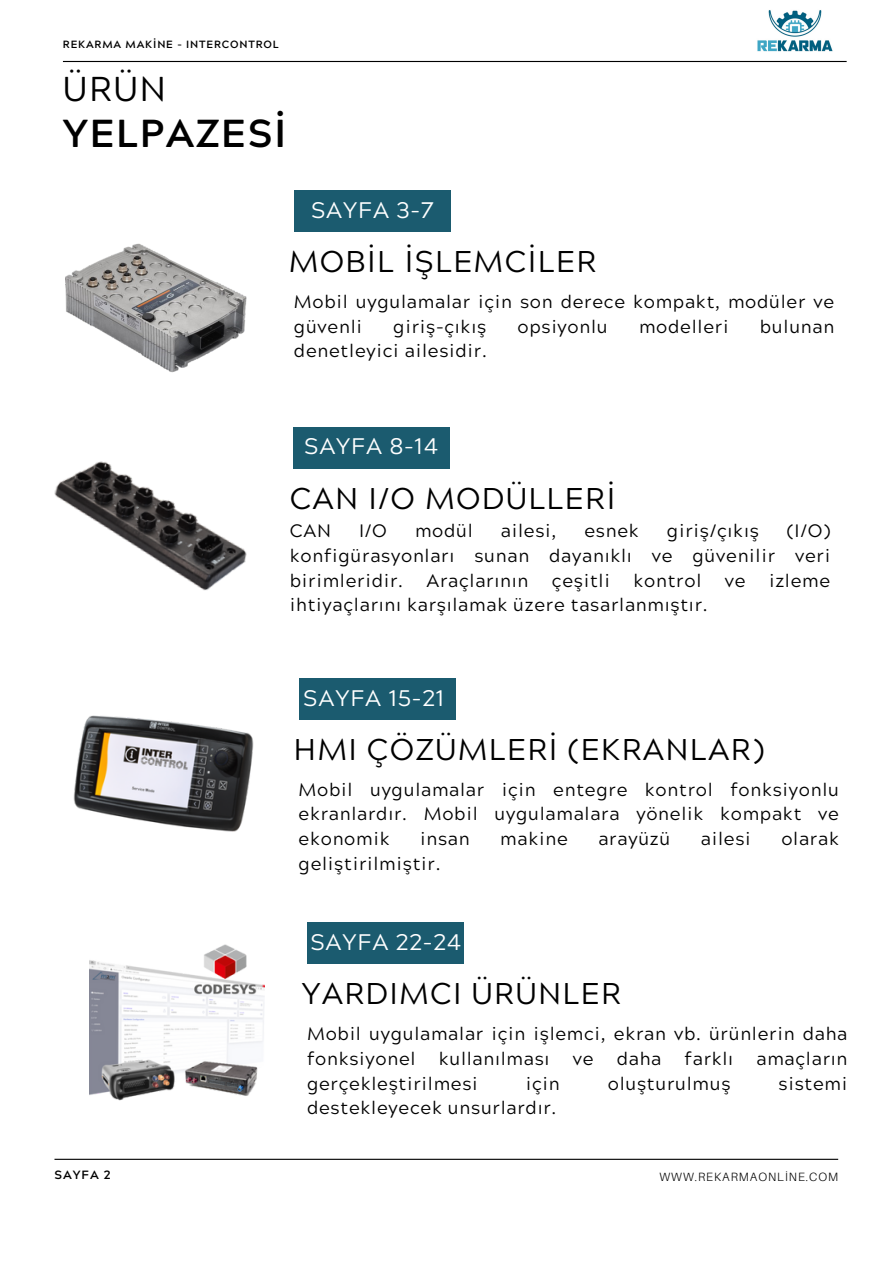
<style>
.page{position:relative;width:893px;height:1264px;background:#fff}
.page>*{position:absolute;margin:0;border:0;box-sizing:border-box;transform-origin:0 0}
.t1{font:700 39px "Acherus Grotesque";letter-spacing:.04em;color:#000}
.t2{font:34.5px "Acherus Grotesque";color:#000}
.t3{font:30px "Acherus Grotesque";letter-spacing:.04em;color:#000}
.t4{font:22.5px "Acherus Grotesque";letter-spacing:.04em;color:#fff}
.t5{font:18px/24.8px "Acherus Grotesque";letter-spacing:.04em;color:#000}
.t6{font:300 12px "Aileron";letter-spacing:.08em;color:#000}
.t7{font:700 12px "Acherus Grotesque";letter-spacing:.08em;color:#000}
.t8{font:700 10.5px "Acherus Grotesque";letter-spacing:.08em;color:#000}
</style>
<div class="page">
<hr style="left:63px;top:61px;width:783px;height:1px;background:#000">
<hr style="left:54px;top:1158px;width:784px;height:1px;background:#000">
<img style="left:65px;top:243px;width:181px;height:130px">
<img style="left:757px;top:10px;width:76px;height:42px">
<div style="left:293px;top:427px;width:157px;height:42px;background:#1b5b6f"></div>
<img style="left:54px;top:461px;width:193px;height:130px">
<div style="left:294px;top:190px;width:157px;height:42px;background:#1b5b6f"></div>
<div style="left:298px;top:677px;width:157px;height:42px;background:#1b5b6f"></div>
<img style="left:73px;top:715px;width:181px;height:117px">
<div style="left:307px;top:922px;width:157px;height:42px;background:#1b5b6f"></div>
<img style="left:89px;top:944px;width:176px;height:157px">
<p class="t8" style="left:63px;top:40px;width:217px">REKARMA MAKİNE - INTERCONTROL</p>
<p class="t2" style="left:63px;top:75px;width:105px">ÜRÜN</p>
<p class="t1" style="left:63px;top:118px;width:225px">YELPAZESİ</p>
<p class="t4" style="left:311px;top:201px;width:124px">SAYFA 3-7</p>
<p class="t3" style="left:289px;top:250px;width:309px">MOBİL İŞLEMCİLER</p>
<p class="t5" style="left:294px;top:292px;width:542px">Mobil uygulamalar için son derece kompakt, modüler ve güvenli</p>
<p class="t5" style="left:393px;top:316px;width:94px">giriş-çıkış</p>
<p class="t5" style="left:517px;top:316px;width:92px">opsiyonlu</p>
<p class="t5" style="left:639px;top:316px;width:91px">modelleri</p>
<p class="t5" style="left:759px;top:316px;width:76px">bulunan</p>
<p class="t5" style="left:294px;top:341px;width:194px">denetleyici ailesidir.</p>
<p class="t4" style="left:304px;top:437px;width:136px">SAYFA 8-14</p>
<p class="t3" style="left:290px;top:487px;width:327px">CAN I/O MODÜLLERİ</p>
<p class="t5" style="left:290px;top:521px;width:43px">CAN</p>
<p class="t5" style="left:359px;top:521px;width:29px">I/O</p>
<p class="t5" style="left:415px;top:521px;width:59px">modül</p>
<p class="t5" style="left:501px;top:521px;width:57px">ailesi,</p>
<p class="t5" style="left:584px;top:521px;width:56px">esnek</p>
<p class="t5" style="left:667px;top:521px;width:93px">giriş/çıkış</p>
<p class="t5" style="left:290px;top:521px;width:542px;text-align:justify;text-indent:497px">(I/O) konfigürasyonları sunan dayanıklı ve güvenilir veri birimleridir.</p>
<p class="t5" style="left:426px;top:570px;width:103px">Araçlarının</p>
<p class="t5" style="left:552px;top:570px;width:60px">çeşitli</p>
<p class="t5" style="left:633px;top:570px;width:69px">kontrol</p>
<p class="t5" style="left:724px;top:570px;width:22px">ve</p>
<p class="t5" style="left:769px;top:570px;width:63px">izleme</p>
<p class="t5" style="left:290px;top:595px;width:419px">ihtiyaçlarını karşılamak üzere tasarlanmıştır.</p>
<p class="t4" style="left:303px;top:689px;width:142px">SAYFA 15-21</p>
<p class="t3" style="left:293px;top:737px;width:471px">HMI ÇÖZÜMLERİ (EKRANLAR)</p>
<p class="t5" style="left:298px;top:779px;width:542px;text-align:justify">Mobil uygulamalar için entegre kontrol fonksiyonlu ekranlardır. Mobil uygulamalara yönelik kompakt ve ekonomik</p>
<p class="t5" style="left:420px;top:828px;width:51px">insan</p>
<p class="t5" style="left:500px;top:828px;width:69px">makine</p>
<p class="t5" style="left:598px;top:828px;width:73px">arayüzü</p>
<p class="t5" style="left:700px;top:828px;width:51px">ailesi</p>
<p class="t5" style="left:781px;top:828px;width:59px">olarak</p>
<p class="t5" style="left:298px;top:853px;width:143px">geliştirilmiştir.</p>
<p class="t4" style="left:310px;top:933px;width:153px">SAYFA 22-24</p>
<p class="t7" style="left:54px;top:1169px;width:57px">SAYFA 2</p>
<p class="t3" style="left:302px;top:981px;width:320px">YARDIMCI ÜRÜNLER</p>
<p class="t5" style="left:307px;top:1023px;width:542px">Mobil uygulamalar için işlemci, ekran vb. ürünlerin daha fonksiyonel</p>
<p class="t5" style="left:438px;top:1048px;width:112px">kullanılması</p>
<p class="t5" style="left:572px;top:1048px;width:22px">ve</p>
<p class="t5" style="left:616px;top:1048px;width:46px">daha</p>
<p class="t5" style="left:684px;top:1048px;width:50px">farklı</p>
<p class="t5" style="left:756px;top:1048px;width:92px">amaçların</p>
<p class="t5" style="left:307px;top:1073px;width:172px">gerçekleştirilmesi</p>
<p class="t5" style="left:526px;top:1073px;width:35px">için</p>
<p class="t5" style="left:607px;top:1073px;width:124px">oluşturulmuş</p>
<p class="t5" style="left:778px;top:1073px;width:70px">sistemi</p>
<p class="t5" style="left:307px;top:1098px;width:251px">destekleyecek unsurlardır.</p>
<p class="t6" style="left:659px;top:1169px;width:180px">WWW.REKARMAONLİNE.COM</p>
</div>
